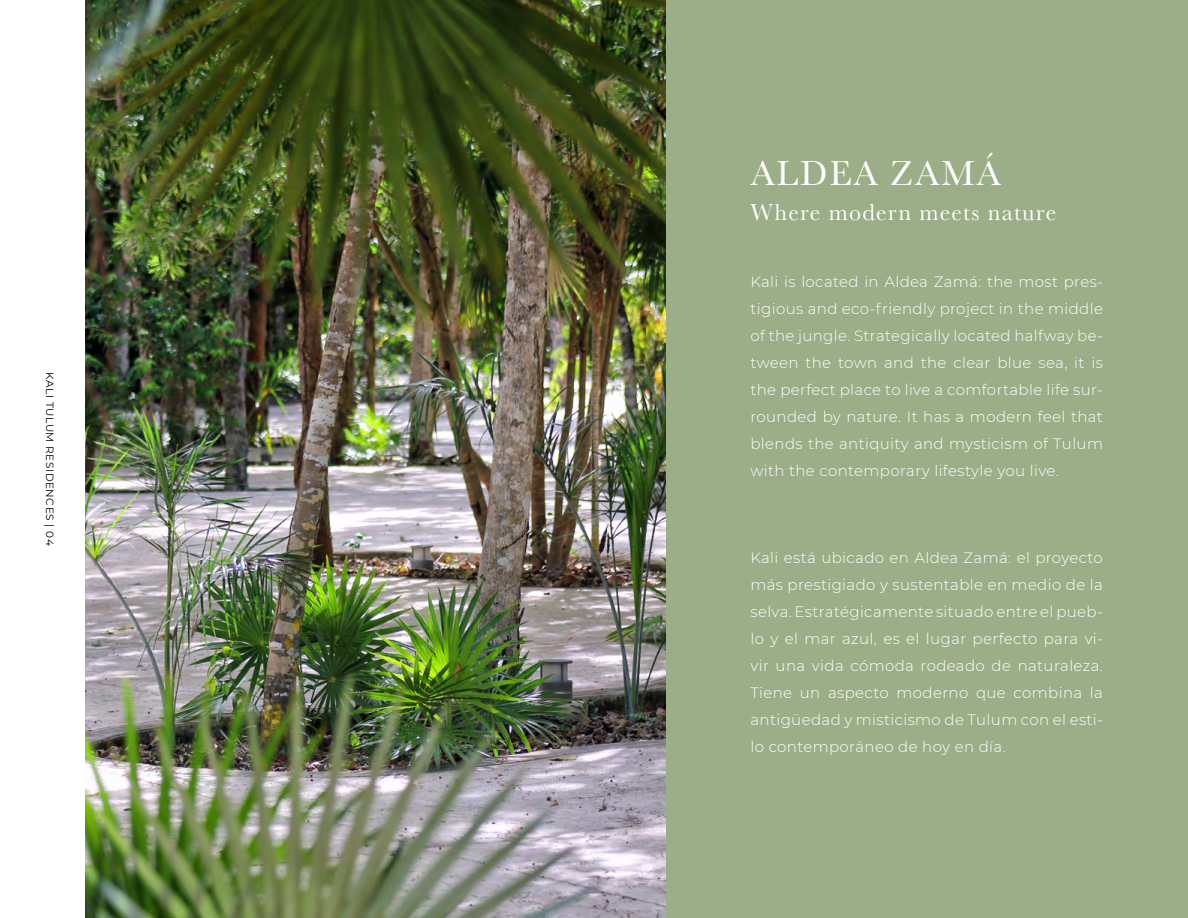
<style>
.page{position:relative;width:1188px;height:918px;background:#fff}
.page>*{position:absolute;margin:0;border:0;box-sizing:border-box;transform-origin:0 0}
.t1{font:36px "Baskerville";letter-spacing:.05em;color:#fff}
.t2{font:24px "Baskerville";letter-spacing:.05em;color:#fff}
.t3{font:300 15px/27px "Montserrat";letter-spacing:.025em;color:#fff;text-align:justify}
.t4{font:10.5px "Montserrat";letter-spacing:.05em;color:#000}
</style>
<div class="page">
<div style="left:582px;top:0;width:606px;height:918px;background:#9cae88"></div>
<img style="left:85px;top:0;width:580px;height:918px">
<p class="t4" style="left:57px;top:372px;width:175px;rotate:90deg">KALI TULUM RESIDENCES | 04</p>
<h1 class="t1" style="left:750px;top:151px;width:252px">ALDEA ZAMÁ</h1>
<h2 class="t2" style="left:750px;top:197px;width:307px">Where modern meets nature</h2>
<p class="t3" style="left:750px;top:268px;width:354px">Kali is located in Aldea Zamá: the most pres&shy;tigious and eco-friendly project in the middle of the jungle. Strategically located halfway be&shy;tween the town and the clear blue sea, it is the perfect place to live a comfortable life sur&shy;rounded by nature. It has a modern feel that blends the antiquity and mysticism of Tulum with the contemporary lifestyle you live.</p>
<p class="t3" style="left:750px;top:544px;width:354px">Kali está ubicado en Aldea Zamá: el proyecto más prestigiado y sustentable en medio de la selva. Estratégicamente situado entre el pueb&shy;lo y el mar azul, es el lugar perfecto para vi&shy;vir una vida cómoda rodeado de naturaleza.<br>Tiene un aspecto moderno que combina la antigüedad y misticismo de Tulum con el esti&shy;lo contemporáneo de hoy en día.</p>
</div>
